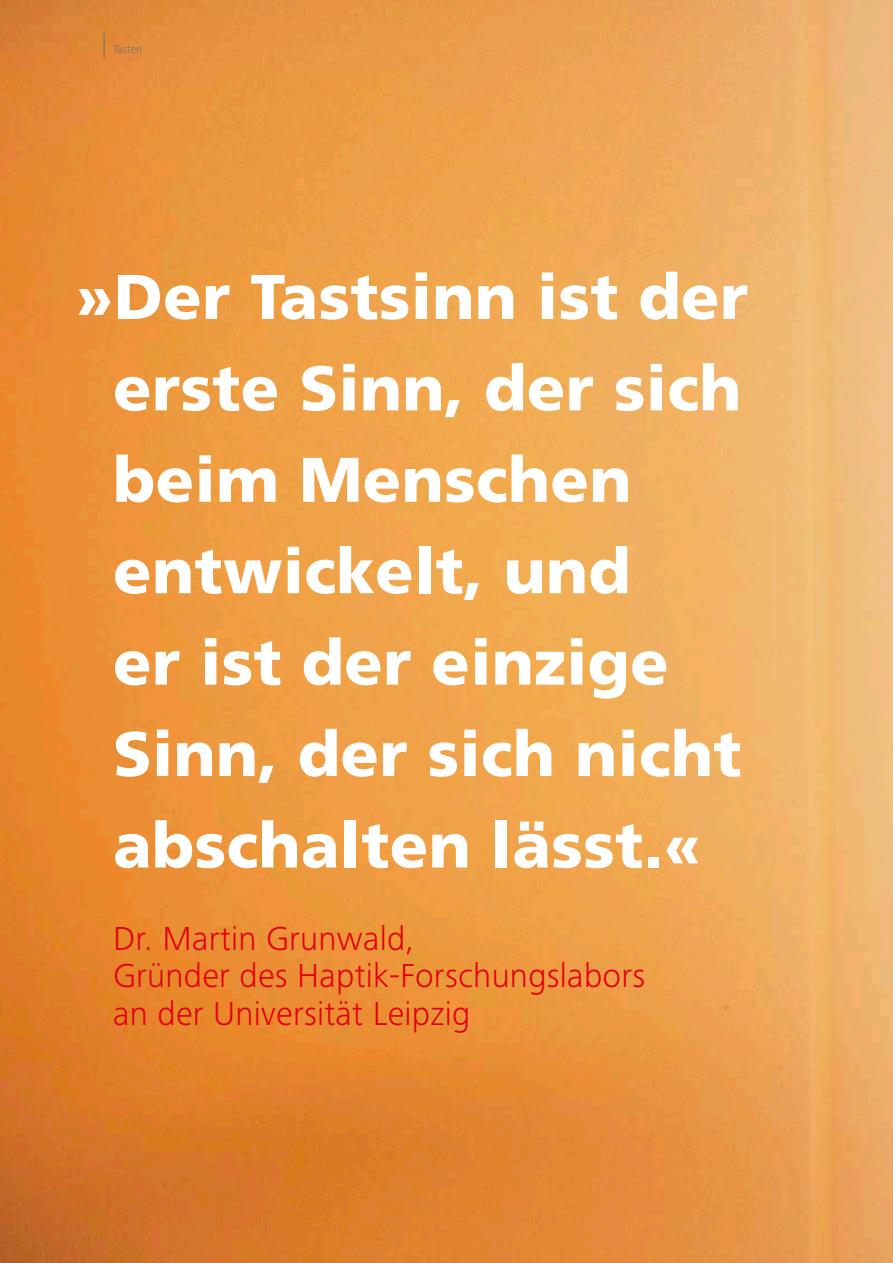
<style>
.page{position:relative;width:893px;height:1263px;background:#fff}
.page>*{position:absolute;margin:0;border:0;box-sizing:border-box;transform-origin:0 0}
.t1{font:900 63px/91.3px "Frutiger";letter-spacing:.005em;color:#fff}
.t2{font:300 34.5px/37.5px "Frutiger Next Pro";letter-spacing:.005em;color:#e2000e}
.t3{font:300 11.25px "Frutiger Next Pro";color:#6e6e6e}
</style>
<div class="page">
<img style="left:0;top:0;width:893px;height:1263px">
<svg style="left:104px;top:33px;width:1px;height:26px"></svg>
<p class="t3" style="left:113px;top:43px;width:30px">Tasten</p>
<p class="t1" style="left:113px;top:250px;width:636px;text-indent:-38px">»Der Tastsinn ist der erste Sinn, der sich beim Menschen entwickelt, und<br>er ist der einzige<br>Sinn, der sich nicht abschalten lässt.«</p>
<p class="t2" style="left:113px;top:919px;width:534px">Dr. Martin Grunwald,<br>Gründer des Haptik-Forschungslabors an der Universität Leipzig</p>
</div>
